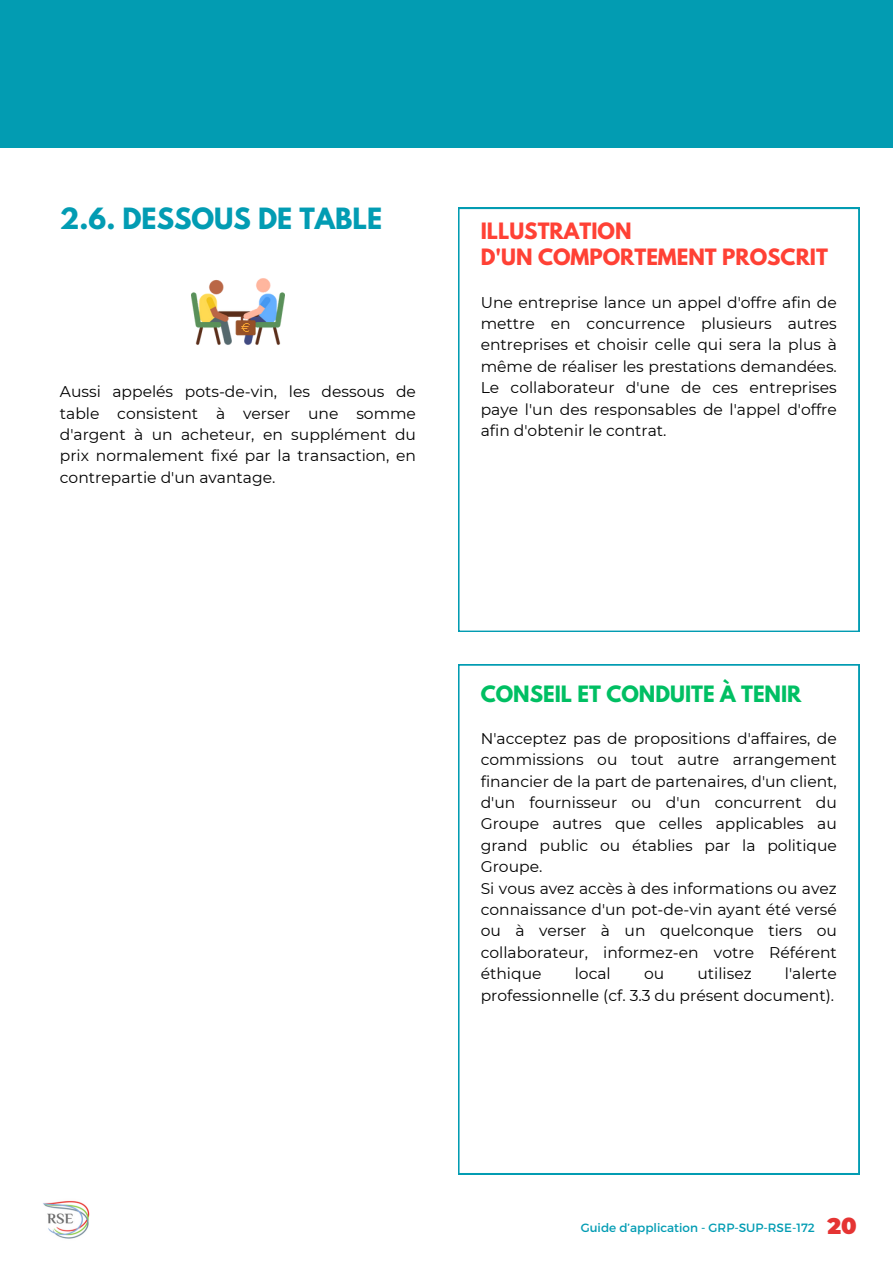
<style>
.page{position:relative;width:893px;height:1264px;background:#fff}
.page>*{position:absolute;margin:0;border:0;box-sizing:border-box;transform-origin:0 0}
.t1{font:700 25.95px "League Spartan";color:#029cb3}
.t2{font:900 22.5px "Montserrat";color:#e53433}
.t3{font:700 19.95px/25.8px "League Spartan";color:#ff4135}
.t4{font:700 19.95px "League Spartan";color:#00bf63}
.t5{font:15.6px/21.3px "Montserrat";color:#000;text-align:justify}
.t6{font:12px "Montserrat";color:#029cb3}
</style>
<div class="page">
<svg style="left:458px;top:208px;width:401px;height:423px"></svg>
<svg style="left:458px;top:664px;width:401px;height:510px"></svg>
<img style="left:191px;top:278px;width:93px;height:67px">
<img style="left:43px;top:1200px;width:47px;height:39px">
<div style="left:0;top:0;width:892px;height:148px;background:#029cb2"></div>
<svg style="left:242px;top:323px;width:7px;height:8px"></svg>
<h3 class="t1" style="left:60px;top:206px;width:324px">2.6. DESSOUS DE TABLE</h3>
<h2 class="t5" style="left:60px;top:381px;width:357px">Aussi appelés pots-de-vin, les dessous de table consistent à verser une somme d'argent à un acheteur, en supplément du prix normalement fixé par la transaction, en contrepartie d'un avantage.</h2>
<h3 class="t3" style="left:480px;top:221px;width:349px">ILLUSTRATION<br>D'UN COMPORTEMENT PROSCRIT</h3>
<p class="t5" style="left:480px;top:291px;width:357px">Une entreprise lance un appel d'offre afin de mettre en concurrence plusieurs autres entreprises et choisir celle qui sera la plus à même de réaliser les prestations demandées.<br>Le collaborateur d'une de ces entreprises paye l'un des responsables de l'appel d'offre afin d'obtenir le contrat.</p>
<h2 class="t4" style="left:480px;top:683px;width:322px">CONSEIL ET CONDUITE À TENIR</h2>
<h3 class="t5" style="left:480px;top:727px;width:357px;text-align:left">N'acceptez pas de propositions d'affaires, de commissions ou tout autre arrangement financier de la part de partenaires, d'un client, d'un fournisseur ou d'un concurrent du Groupe autres que celles applicables au grand public ou établies par la politique Groupe.<br>Si vous avez accès à des informations ou avez connaissance d'un pot-de-vin ayant été versé ou à verser à un quelconque tiers ou collaborateur, informez-en votre Référent éthique</h3>
<h3 class="t5" style="left:480px;top:962px;width:357px;text-align:right">l'alerte<br>professionnelle (cf. 3.3 du présent document).</h3>
<h3 class="t5" style="left:574px;top:962px;width:37px">local</h3>
<h3 class="t5" style="left:644px;top:962px;width:22px">ou</h3>
<h3 class="t5" style="left:697px;top:962px;width:56px">utilisez</h3>
<p class="t6" style="left:580px;top:1219px;width:236px">Guide d’application - GRP-SUP-RSE-172</p>
<p class="t2" style="left:827px;top:1212px;width:31px">20</p>
</div>
